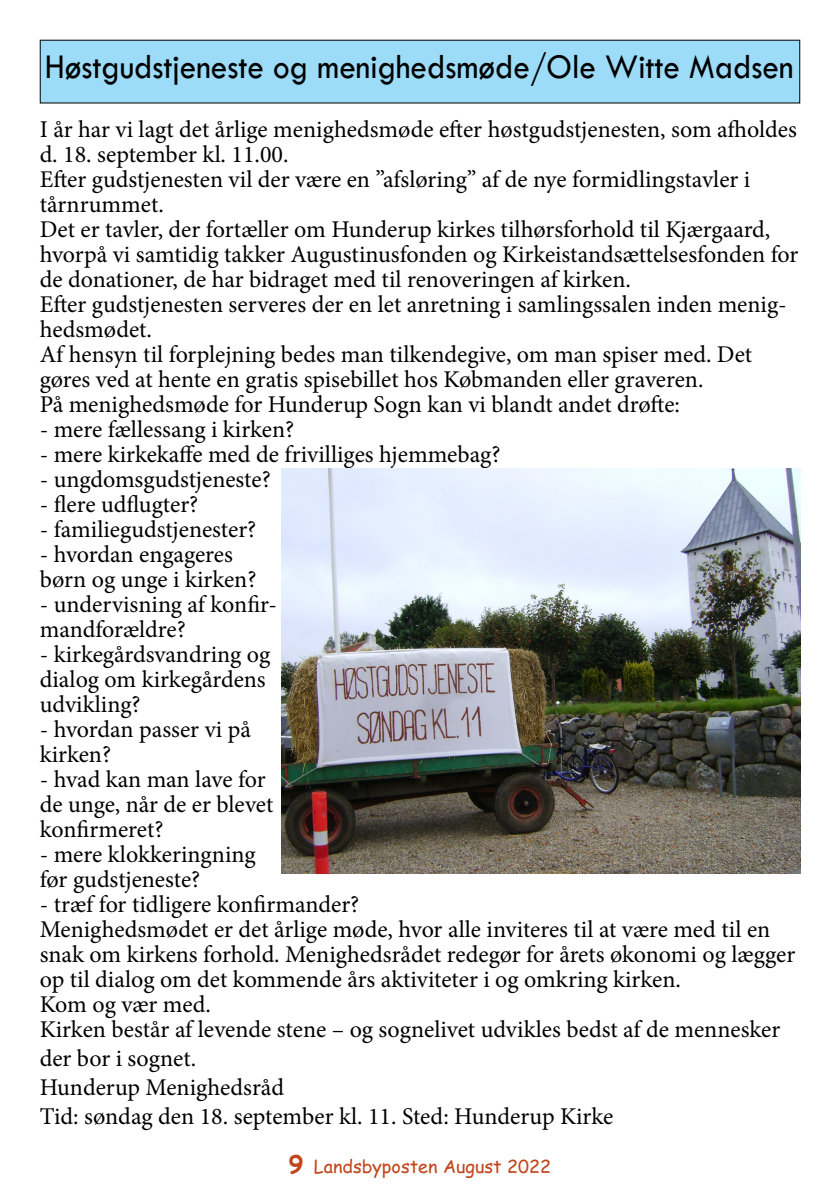
<style>
.page{position:relative;width:840px;height:1191px;background:#fff}
.page>*{position:absolute;margin:0;border:0;box-sizing:border-box;transform-origin:0 0}
.t1{font:36px "Tw Cen";color:#000;scale:.92 1}
.t2{font:24px/25px "Minion Pro";color:#000}
.t3{font:18px "Comic Sans MS";color:#c1461c}
.s1{font-weight:700;font-size:24px}
</style>
<div class="page">
<div style="left:40px;top:40px;width:759px;height:63px;background:#9ddcf9"></div>
<img style="left:281px;top:468px;width:518px;height:405px">
<h1 class="t1" style="left:45px;top:45px;width:815px">Høstgudstjeneste og menighedsmøde/Ole Witte Madsen</h1>
<p class="t2" style="left:40px;top:116px;width:759px">I år har vi lagt det årlige menighedsmøde efter høstgudstjenesten, som afholdes d. 18. september kl. 11.00.<br>Efter gudstjenesten vil der være en ”afsløring” af de nye formidlingstavler i tårnrummet.<br>Det er tavler, der fortæller om Hunderup kirkes tilhørsforhold til Kjærgaard, hvorpå vi samtidig takker Augustinusfonden og Kirkeistandsættelsesfonden for de donationer, de har bidraget med til renoveringen af kirken.<br>Efter gudstjenesten serveres der en let anretning i samlingssalen inden menig&shy;hedsmødet.<br>Af hensyn til forplejning bedes man tilkendegive, om man spiser med. Det gøres ved at hente en gratis spisebillet hos Købmanden eller graveren.<br>På menighedsmøde for Hunderup Sogn kan vi blandt andet drøfte:</p>
<p class="t2" style="left:40px;top:417px;width:256px">- mere fællessang i kirken?</p>
<p class="t2" style="left:40px;top:442px;width:462px">- mere kirkekaffe med de frivilliges hjemmebag?</p>
<p class="t2" style="left:40px;top:467px;width:232px">- ungdomsgudstjeneste?</p>
<p class="t2" style="left:40px;top:492px;width:160px">- flere udflugter?</p>
<p class="t2" style="left:40px;top:517px;width:218px">- familiegudstjenester?</p>
<p class="t2" style="left:40px;top:542px;width:218px">- hvordan engageres børn og unge i kirken?</p>
<p class="t2" style="left:40px;top:592px;width:239px">- undervisning af konfir&shy;mandforældre?</p>
<p class="t2" style="left:40px;top:642px;width:232px">- kirkegårdsvandring og dialog om kirkegårdens udvikling?</p>
<p class="t2" style="left:40px;top:717px;width:213px">- hvordan passer vi på kirken?</p>
<p class="t2" style="left:40px;top:767px;width:235px">- hvad kan man lave for de unge, når de er blevet konfirmeret?</p>
<p class="t2" style="left:40px;top:842px;width:217px">- mere klokkeringning før gudstjeneste?</p>
<p class="t2" style="left:40px;top:892px;width:756px">- træf for tidligere konfirmander?<br>Menighedsmødet er det årlige møde, hvor alle inviteres til at være med til en snak om kirkens forhold. Menighedsrådet redegør for årets økonomi og lægger op til dialog om det kommende års aktiviteter i og omkring kirken.<br>Kom og vær med.<br>Kirken består af levende stene – og sognelivet udvikles bedst af de mennesker</p>
<p class="t2" style="left:40px;top:1044px;width:574px;line-height:28.8px">der bor i sognet.<br>Hunderup Menighedsråd<br>Tid: søndag den 18. september kl. 11. Sted: Hunderup Kirke</p>
<p class="t3" style="left:289px;top:1153px;width:263px"><span class="s1">9</span> Landsbyposten August 2022</p>
</div>
